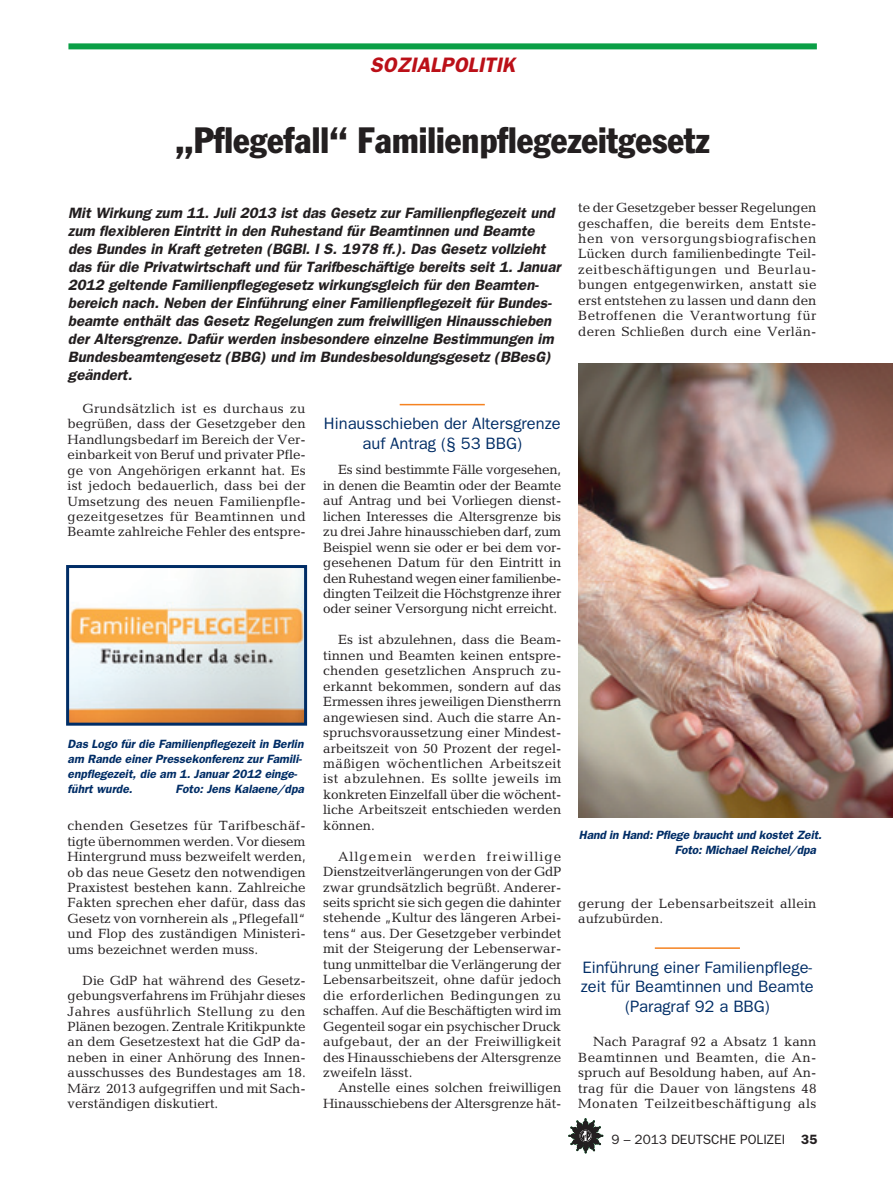
<style>
.page{position:relative;width:893px;height:1191px;background:#fff}
.page>*{position:absolute;margin:0;border:0;box-sizing:border-box;transform-origin:0 0}
.t1{font:condensed 36px "Franklin Gothic";color:#231f20}
.t2{font:italic 600 21px "Franklin Gothic";color:#bb1018}
.t3{font:16.5px/19.5px "Franklin Gothic";color:#002d66;text-align:center}
.t4{font:italic 600 15px/18px "Franklin Gothic";color:#231f20}
.t5{font:13.5px/15.5px "Candida";color:#231f20;text-align:justify}
.t6{font:13.5px "Franklin Gothic";color:#231f20}
.t7{font:italic 600 12px/15px "Franklin Gothic";color:#002d66}
.s1{font-weight:600}
</style>
<div class="page">
<svg style="left:568px;top:1118px;width:35px;height:35px"></svg>
<div style="left:68px;top:43px;width:749px;height:6px;background:#0a9f46"></div>
<hr style="left:400px;top:404px;width:85px;height:1px;background:#f58220">
<hr style="left:655px;top:947px;width:85px;height:2px;background:#f58220">
<img style="left:578px;top:363px;width:315px;height:454px">
<img style="left:70px;top:569px;width:233px;height:152px">
<div style="left:66px;top:565px;width:241px;height:160px;border:3px solid #002d66"></div>
<h2 class="t2" style="left:370px;top:52px;width:25px">Sozialpolitik</h2>
<h1 class="t1" style="left:175px;top:118px;width:536px">„Pflegefall“ Familienpflegezeitgesetz</h1>
<p class="t4" style="left:68px;top:204px;width:494px">Mit Wirkung zum 11. Juli 2013 ist das Gesetz zur Familienpflegezeit und zum flexibleren Eintritt in den Ruhestand für Beamtinnen und Beamte des Bundes in Kraft getreten (BGBl. I S. 1978 ff.). Das Gesetz vollzieht das für die Privatwirtschaft und für Tarifbeschäftige bereits seit 1. Januar 2012 geltende Familienpflegegesetz wirkungsgleich für den Beamten&shy;bereich nach. Neben der Einführung einer Familienpflegezeit für Bundes&shy;beamte enthält das Gesetz Regelungen zum freiwilligen Hinausschieben der Altersgrenze. Dafür werden insbesondere einzelne Bestimmungen im Bundesbeamtengesetz (BBG) und im Bundesbesoldungsgesetz (BBesG) geändert.</p>
<p class="t3" style="left:324px;top:414px;width:238px">Hinausschieben der Altersgrenze auf Antrag (§ 53 BBG)</p>
<p class="t5" style="left:323px;top:462px;width:240px;text-indent:15px">Es sind bestimmte Fälle vorgesehen, in denen die Beamtin oder der Beamte auf Antrag und bei Vorliegen dienst&shy;lichen Interesses die Altersgrenze bis zu drei Jahre hinausschieben darf, zum Beispiel wenn sie oder er bei dem vor&shy;gesehenen Datum für den Eintritt in den Ruhestand wegen einer familienbe&shy;dingten Teilzeit die Höchstgrenze ihrer oder seiner Versorgung nicht erreicht.</p>
<p class="t5" style="left:323px;top:632px;width:240px;text-indent:15px">Es ist abzulehnen, dass die Beam&shy;tinnen und Beamten keinen entspre&shy;chenden gesetzlichen Anspruch zu&shy;erkannt bekommen, sondern auf das Ermessen ihres jeweiligen Dienstherrn angewiesen sind. Auch die starre An&shy;spruchsvoraussetzung einer Mindest&shy;arbeitszeit von 50 Prozent der regel&shy;mäßigen wöchentlichen Arbeitszeit ist abzulehnen. Es sollte jeweils im konkreten Einzelfall über die wöchent&shy;liche Arbeitszeit entschieden werden können.</p>
<p class="t5" style="left:323px;top:848px;width:240px;text-indent:15px">Allgemein werden freiwillige Dienstzeitverlängerungen von der GdP zwar grundsätzlich begrüßt. Anderer&shy;seits spricht sie sich gegen die dahinter stehende „Kultur des längeren Arbei&shy;tens“ aus. Der Gesetzgeber verbindet mit der Steigerung der Lebenserwar&shy;tung unmittelbar die Verlängerung der Lebensarbeitszeit, ohne dafür jedoch die erforderlichen Bedingungen zu schaffen. Auf die Beschäftigten wird im Gegenteil sogar ein psychischer Druck aufgebaut, der an der Freiwilligkeit des Hinausschiebens der Altersgrenze zweifeln lässt.</p>
<p class="t5" style="left:323px;top:1080px;width:240px;text-align:right">Anstelle eines solchen freiwilligen<br>Hinausschiebens der Altersgrenze hät-</p>
<p class="t5" style="left:68px;top:400px;width:240px;text-indent:15px">Grundsätzlich ist es durchaus zu begrüßen, dass der Gesetzgeber den Handlungsbedarf im Bereich der Ver&shy;einbarkeit von Beruf und privater Pfle&shy;ge von Angehörigen erkannt hat. Es ist jedoch bedauerlich, dass bei der Umsetzung des neuen Familienpfle&shy;gezeitgesetzes für Beamtinnen und Beamte zahlreiche Fehler des entspre-</p>
<p class="t7" style="left:68px;top:736px;width:237px">Das Logo für die Familienpflegezeit in Berlin am Rande einer Pressekonferenz zur Famili&shy;enpflegezeit, die am 1. Januar 2012 einge&shy;führt wurde.</p>
<p class="t7" style="left:176px;top:781px;width:130px">Foto: Jens Kalaene/dpa</p>
<p class="t5" style="left:68px;top:818px;width:240px">chenden Gesetzes für Tarifbeschäf&shy;tigte übernommen werden. Vor diesem Hintergrund muss bezweifelt werden, ob das neue Gesetz den notwendigen Praxistest bestehen kann. Zahlreiche Fakten sprechen eher dafür, dass das Gesetz von vornherein als „Pflegefall“ und Flop des zuständigen Ministeri&shy;ums bezeichnet werden muss.</p>
<p class="t5" style="left:68px;top:972px;width:240px;text-indent:15px">Die GdP hat während des Gesetz&shy;gebungsverfahrens im Frühjahr dieses Jahres ausführlich Stellung zu den Plänen bezogen. Zentrale Kritikpunkte an dem Gesetzestext hat die GdP da&shy;neben in einer Anhörung des Innen&shy;ausschusses des Bundestages am 18.<br>März 2013 aufgegriffen und mit Sach&shy;verständigen diskutiert.</p>
<p class="t5" style="left:578px;top:200px;width:240px">te der Gesetzgeber besser Regelungen geschaffen, die bereits dem Entste&shy;hen von versorgungsbiografischen Lücken durch familienbedingte Teil&shy;zeitbeschäftigungen und Beurlau&shy;bungen entgegenwirken, anstatt sie erst entstehen zu lassen und dann den Betroffenen die Verantwortung für deren Schließen durch eine Verlän-</p>
<p class="t7" style="left:675px;top:827px;width:149px;text-indent:-96px">Hand in Hand: Pflege braucht und kostet Zeit.<br>Foto: Michael Reichel/dpa</p>
<p class="t5" style="left:578px;top:895px;width:240px">gerung der Lebensarbeitszeit allein aufzubürden.</p>
<p class="t3" style="left:581px;top:957px;width:234px">Einführung einer Familienpflege&shy;zeit für Beamtinnen und Beamte (Paragraf 92 a BBG)</p>
<p class="t5" style="left:578px;top:1034px;width:240px;text-indent:15px">Nach Paragraf 92 a Absatz 1 kann Beamtinnen und Beamten, die An&shy;spruch auf Besoldung haben, auf An&shy;trag für die Dauer von längstens 48<br>Monaten Teilzeitbeschäftigung als</p>
<p class="t6" style="left:612px;top:1131px;width:207px">9 – 2013 DEUTSCHE POLIZEI <span class="s1">35</span></p>
</div>
